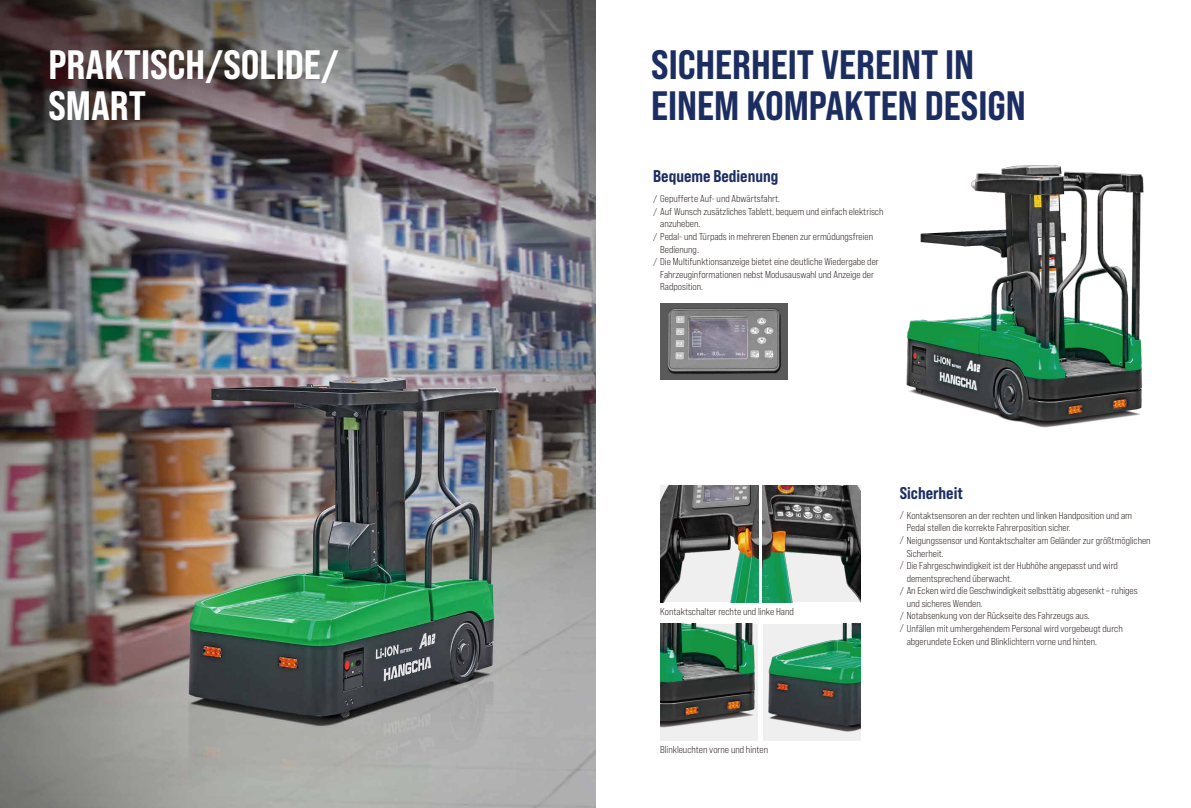
<style>
.page{position:relative;width:1191px;height:808px;background:#fff}
.page>*{position:absolute;margin:0;border:0;box-sizing:border-box;transform-origin:0 0}
.t1{font:41px/41.4px "Bebas Neue Pro Sm E Eb";color:#1c2e61}
.t2{font:41px/41.4px "Bebas Neue Pro Sm E Eb";color:#fff}
.t3{font:17px "Bebas Neue Pro Sm E Eb";color:#1c2e61}
.t4{font:10px "Bebas Neue Pro Sm E Bk";color:#221815}
</style>
<div class="page">
<img style="left:906px;top:165px;width:238px;height:263px">
<img style="left:660px;top:304px;width:127px;height:75px">
<img style="left:0;top:0;width:595px;height:808px">
<img style="left:660px;top:624px;width:98px;height:116px">
<div style="left:762px;top:624px;width:98px;height:116px;background:#efefef"></div>
<img style="left:762px;top:624px;width:98px;height:112px">
<img style="left:660px;top:486px;width:98px;height:116px">
<img style="left:762px;top:486px;width:98px;height:116px">
<h1 class="t2" style="left:48px;top:43px;width:292px">PRAKTISCH/SOLIDE/<br>SMART</h1>
<h1 class="t1" style="left:651px;top:43px;width:376px">SICHERHEIT VEREINT IN<br>EINEM KOMPAKTEN DESIGN</h1>
<h2 class="t3" style="left:653px;top:166px;width:127px">Bequeme Bedienung</h2>
<p class="t4" style="left:653px;top:193px;width:128px">/ Gepufferte Auf- und Abwärtsfahrt.</p>
<p class="t4" style="left:653px;top:205px;width:232px">/ Auf Wunsch zusätzliches Tablett, bequem und einfach elektrisch</p>
<p class="t4" style="left:660px;top:218px;width:42px">anzuheben.</p>
<p class="t4" style="left:653px;top:231px;width:221px">/ Pedal- und Türpads in mehreren Ebenen zur ermüdungsfreien</p>
<p class="t4" style="left:660px;top:243px;width:40px">Bedienung.</p>
<p class="t4" style="left:653px;top:256px;width:227px">/ Die Multifunktionsanzeige bietet eine deutliche Wiedergabe der</p>
<p class="t4" style="left:660px;top:268px;width:215px">Fahrzeuginformationen nebst Modusauswahl und Anzeige der</p>
<p class="t4" style="left:660px;top:281px;width:44px">Radposition.</p>
<p class="t4" style="left:660px;top:605px;width:135px">Kontaktschalter rechte und linke Hand</p>
<p class="t4" style="left:660px;top:743px;width:109px">Blinkleuchten vorne und hinten</p>
<h2 class="t3" style="left:899px;top:482px;width:65px">Sicherheit</h2>
<p class="t4" style="left:899px;top:509px;width:234px">/ Kontaktsensoren an der rechten und linken Handposition und am</p>
<p class="t4" style="left:906px;top:522px;width:166px">Pedal stellen die korrekte Fahrerposition sicher.</p>
<p class="t4" style="left:899px;top:535px;width:252px">/ Neigungssensor und Kontaktschalter am Geländer zur größtmöglichen</p>
<p class="t4" style="left:906px;top:547px;width:38px">Sicherheit.</p>
<p class="t4" style="left:899px;top:560px;width:220px">/ Die Fahrgeschwindigkeit ist der Hubhöhe angepasst und wird</p>
<p class="t4" style="left:906px;top:572px;width:107px">dementsprechend überwacht.</p>
<p class="t4" style="left:899px;top:585px;width:239px">/ An Ecken wird die Geschwindigkeit selbsttätig abgesenkt – ruhiges</p>
<p class="t4" style="left:906px;top:597px;width:77px">und sicheres Wenden.</p>
<p class="t4" style="left:899px;top:610px;width:192px">/ Notabsenkung von der Rückseite des Fahrzeugs aus.</p>
<p class="t4" style="left:899px;top:623px;width:224px">/ Unfällen mit umhergehendem Personal wird vorgebeugt durch</p>
<p class="t4" style="left:906px;top:635px;width:192px">abgerundete Ecken und Blinklichtern vorne und hinten.</p>
</div>
